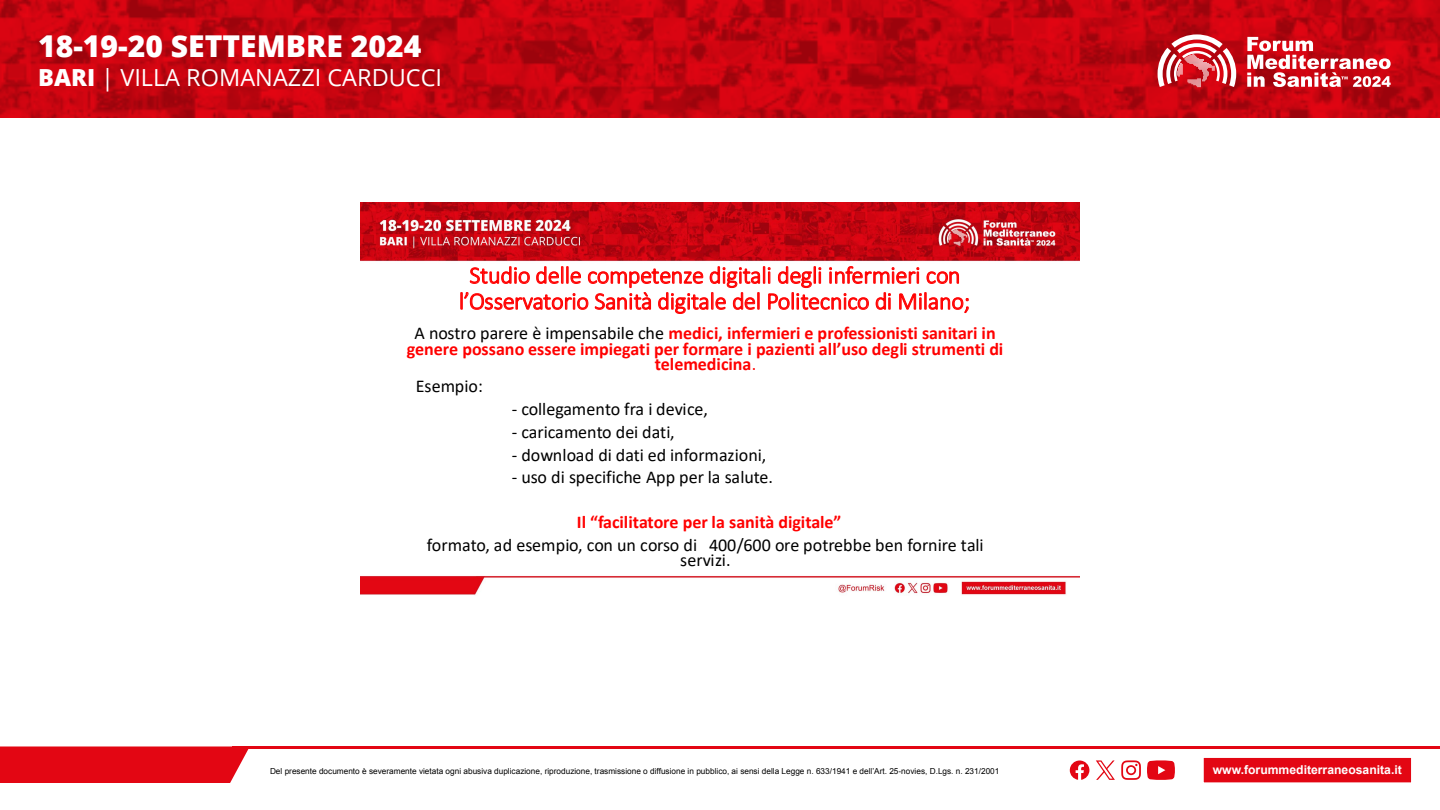
<style>
.page{position:relative;width:1440px;height:810px;background:#fff}
.page>*{position:absolute;margin:0;border:0;box-sizing:border-box;transform-origin:0 0}
.t1{font:800 30.08px "Open Sans";color:#fff}
.t2{font:300 24.22px/26px "Calibri";letter-spacing:-.01em;color:#f00;text-align:center}
.t3{font:23.55px "Open Sans";color:#fff}
.t4{font:700 18px/15.2px "Calibri";letter-spacing:-.005em;color:#f00;text-align:center}
.t5{font:18px/15.2px "Calibri";color:#000;text-align:center}
.t6{font:700 12.15px "Arial";color:#fff}
.t7{font:8.25px "Arial";color:#000}
.s1{font-weight:800}
.s2{font-weight:400;color:#000}
.s3{font-weight:400}
</style>
<div class="page">
<div style="left:0;top:746px;width:249px;height:37px;background:#e30613"></div>
<hr style="left:232px;top:746px;width:1208px;height:3px;background:#e30613">
<div style="left:1203px;top:757px;width:209px;height:27px;background:#e30613;border:1px solid #fff"></div>
<svg style="left:1121px;top:760px;width:20px;height:20px"></svg>
<svg style="left:1147px;top:760px;width:28px;height:20px"></svg>
<svg style="left:1070px;top:761px;width:19px;height:19px"></svg>
<svg style="left:1096px;top:760px;width:19px;height:20px"></svg>
<svg style="left:0;top:0;width:1440px;height:117px;background:#c2040f"></svg>
<svg style="left:1158px;top:34px;width:78px;height:53px"></svg>
<svg style="left:1247px;top:37px;width:144px;height:50px"></svg>
<img style="left:360px;top:202px;width:720px;height:393px">
<h1 class="t1" style="left:38px;top:24px;width:385px">18-19-20 SETTEMBRE 2024</h1>
<h3 class="t3" style="left:38px;top:62px;width:406px"><span class="s1">BARI</span> | VILLA ROMANAZZI CARDUCCI</h3>
<h2 class="t2" style="left:459px;top:262px;width:513px">Studio delle competenze digitali degli infermieri con l’Osservatorio Sanità digitale del Politecnico di Milano;</h2>
<p class="t4" style="left:407px;top:326px;width:598px"><span class="s2">A nostro parere è impensabile che</span> medici, infermieri e professionisti sanitari in genere possano essere impiegati per formare i pazienti all’uso degli strumenti di telemedicina<span class="s3">.</span></p>
<p class="t5" style="left:416px;top:378px;width:69px">Esempio:</p>
<p class="t5" style="left:512px;top:401px;width:198px">- collegamento fra i device,</p>
<p class="t5" style="left:512px;top:424px;width:165px">- caricamento dei dati,</p>
<p class="t5" style="left:512px;top:447px;width:256px">- download di dati ed informazioni,</p>
<p class="t5" style="left:512px;top:469px;width:263px">- uso di specifiche App per la salute.</p>
<p class="t4" style="left:577px;top:514px;width:266px">Il “facilitatore per la sanità digitale”</p>
<p class="t5" style="left:427px;top:537px;width:558px">formato, ad esempio, con un corso di 400/600 ore potrebbe ben fornire tali servizi.</p>
<p class="t7" style="left:270px;top:766px;width:731px">Del presente documento è severamente vietata ogni abusiva duplicazione, riproduzione, trasmissione o diffusione in pubblico, ai sensi della Legge n. 633/1941 e dell’Art. 25-novies, D.Lgs. n. 231/2001</p>
<p class="t6" style="left:1213px;top:762px;width:191px">www.forummediterraneosanita.it</p>
</div>
